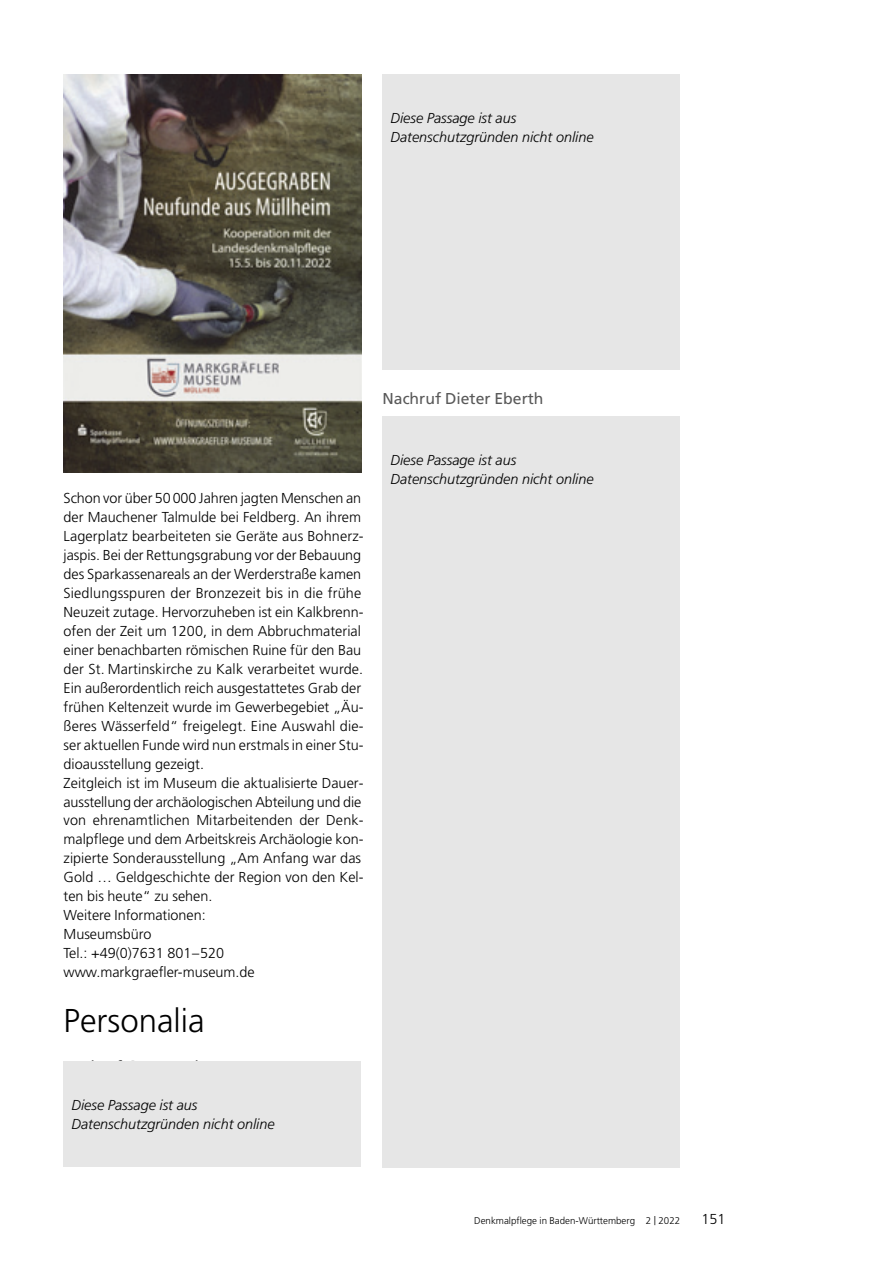
<style>
.page{position:relative;width:893px;height:1263px;background:#fff}
.page>*{position:absolute;margin:0;border:0;box-sizing:border-box;transform-origin:0 0}
.t1{font:300 33px "Frutiger";color:#000}
.t2{font:15.75px "Frutiger";color:#595959}
.t3{font:300 14.4px/19px "Frutiger";color:#000}
.t4{font:italic 300 14.4px/19px "Frutiger";color:#000}
.t5{font:300 9.75px "Frutiger";color:#000}
.s1{font-size:12px}
</style>
<div class="page">
<img style="left:64px;top:74px;width:297px;height:398px">
<div style="left:64px;top:1062px;width:297px;height:105px;background:#e6e6e6"></div>
<div style="left:382px;top:74px;width:298px;height:296px;background:#e6e6e6"></div>
<div style="left:382px;top:416px;width:298px;height:751px;background:#e6e6e6"></div>
<p class="t4" style="left:390px;top:110px;width:205px">Diese Passage ist aus<br>Datenschutzgründen nicht online</p>
<p class="t3" style="left:64px;top:489px;width:302px">Schon vor über 50000 Jahren jagten Menschen an der Mauchener Talmulde bei Feldberg. An ihrem Lagerplatz bearbeiteten sie Geräte aus Bohnerz&shy;jaspis. Bei der Rettungsgrabung vor der Bebauung des Sparkassenareals an der Werderstraße kamen Siedlungsspuren der Bronzezeit bis in die frühe Neuzeit zutage. Hervorzuheben ist ein Kalkbrenn - ofen der Zeit um 1200, in dem Abbruchmaterial einer benachbarten römischen Ruine für den Bau der St. Martinskirche zu Kalk verarbeitet wurde.<br>Ein außerordentlich reich ausgestattetes Grab der frühen Keltenzeit wurde im Gewerbegebiet „Äu&shy;ßeres Wässerfeld“ freigelegt. Eine Auswahl die&shy;ser aktuellen Funde wird nun erstmals in einer Stu&shy;dioausstellung gezeigt.<br>Zeitgleich ist im Museum die aktualisierte Dauer&shy;ausstellung der archäologischen Abteilung und die von ehrenamtlichen Mitarbeitenden der Denk&shy;malpflege und dem Arbeitskreis Archäologie kon&shy;zipierte Sonderausstellung „Am Anfang war das Gold … Geldgeschichte der Region von den Kel&shy;ten bis heute“ zu sehen.<br>Weitere Informationen:<br>Museumsbüro<br>Tel.: +49(0)7631 801– 520 www.markgraefler-museum.de</p>
<h1 class="t1" style="left:64px;top:1008px;width:143px">Personalia</h1>
<p class="t2" style="left:382px;top:393px;width:162px">Nachruf Dieter Eberth</p>
<p class="t4" style="left:390px;top:451px;width:205px">Diese Passage ist aus<br>Datenschutzgründen nicht online</p>
<p class="t4" style="left:71px;top:1097px;width:205px">Diese Passage ist aus<br>Datenschutzgründen nicht online</p>
<p class="t5" style="left:474px;top:1217px;width:207px">Denkmalpflege in Baden-Württemberg 2 <span class="s1">|</span> 2022</p>
<p class="t3" style="left:701px;top:1211px;width:26px">151</p>
</div>
